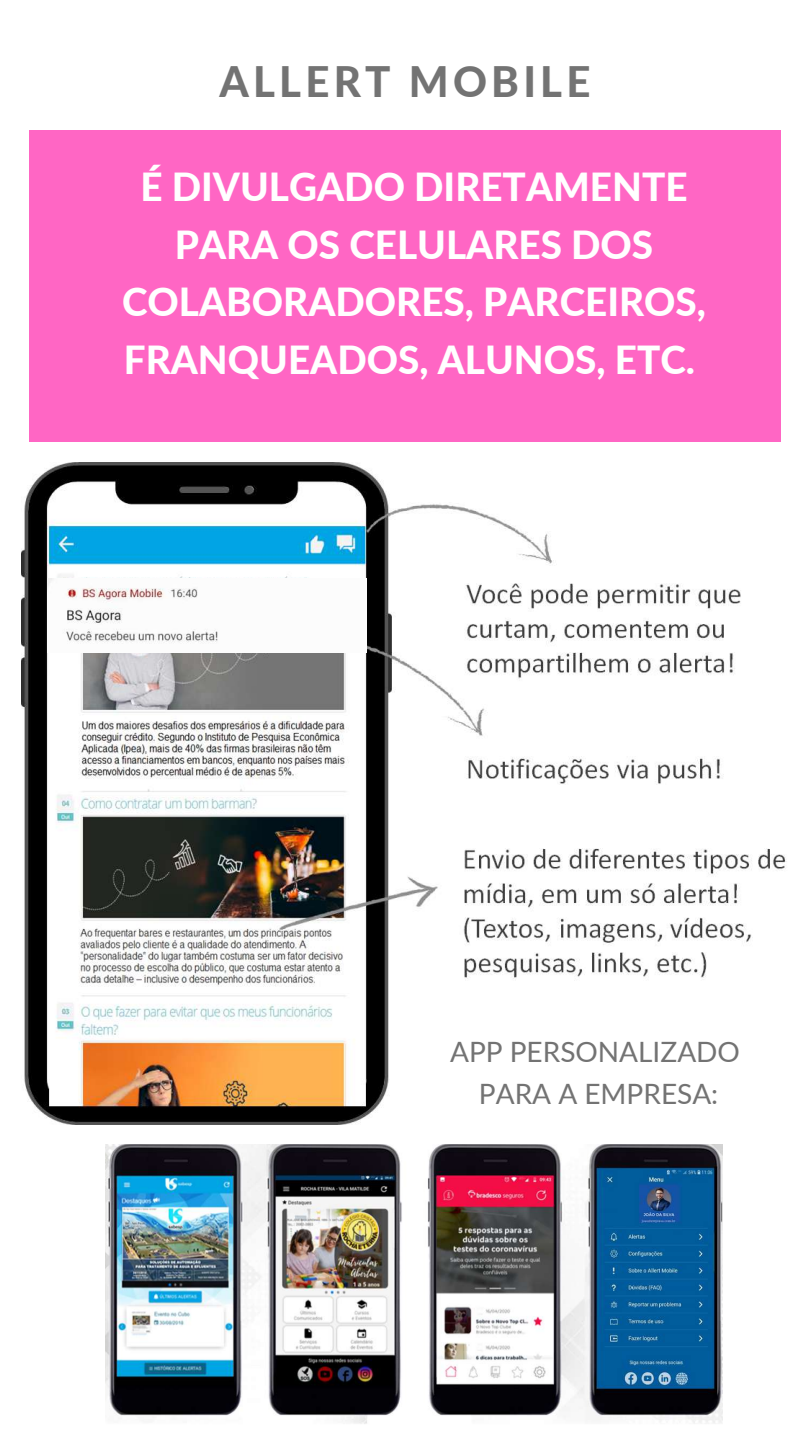
<style>
.page{position:relative;width:810px;height:1441px;background:#fff}
.page>*{position:absolute;margin:0;border:0;box-sizing:border-box;transform-origin:0 0}
.t1{font:800 42px "Lato";letter-spacing:.1em;color:#737373}
.t2{font:800 38.7px/57.7px "Lato";color:#fff;text-align:center}
.t3{font:28px/41.9px "Lato";color:#737373;text-align:center}
</style>
<div class="page">
<img style="left:21px;top:462px;width:766px;height:662px">
<div style="left:29px;top:130px;width:752px;height:311px;background:#ff66c4"></div>
<img style="left:106px;top:1144px;width:616px;height:280px">
<img style="left:47px;top:578px;width:319px;height:74px">
<p class="t1" style="left:219px;top:56px;width:373px">ALLERT MOBILE</p>
<p class="t2" style="left:122px;top:157px;width:585px">É DIVULGADO DIRETAMENTE<br>PARA OS CELULARES DOS<br>COLABORADORES, PARCEIROS,<br>FRANQUEADOS, ALUNOS, ETC.</p>
<p class="t3" style="left:450px;top:1030px;width:291px">APP PERSONALIZADO<br>PARA A EMPRESA:</p>
</div>
